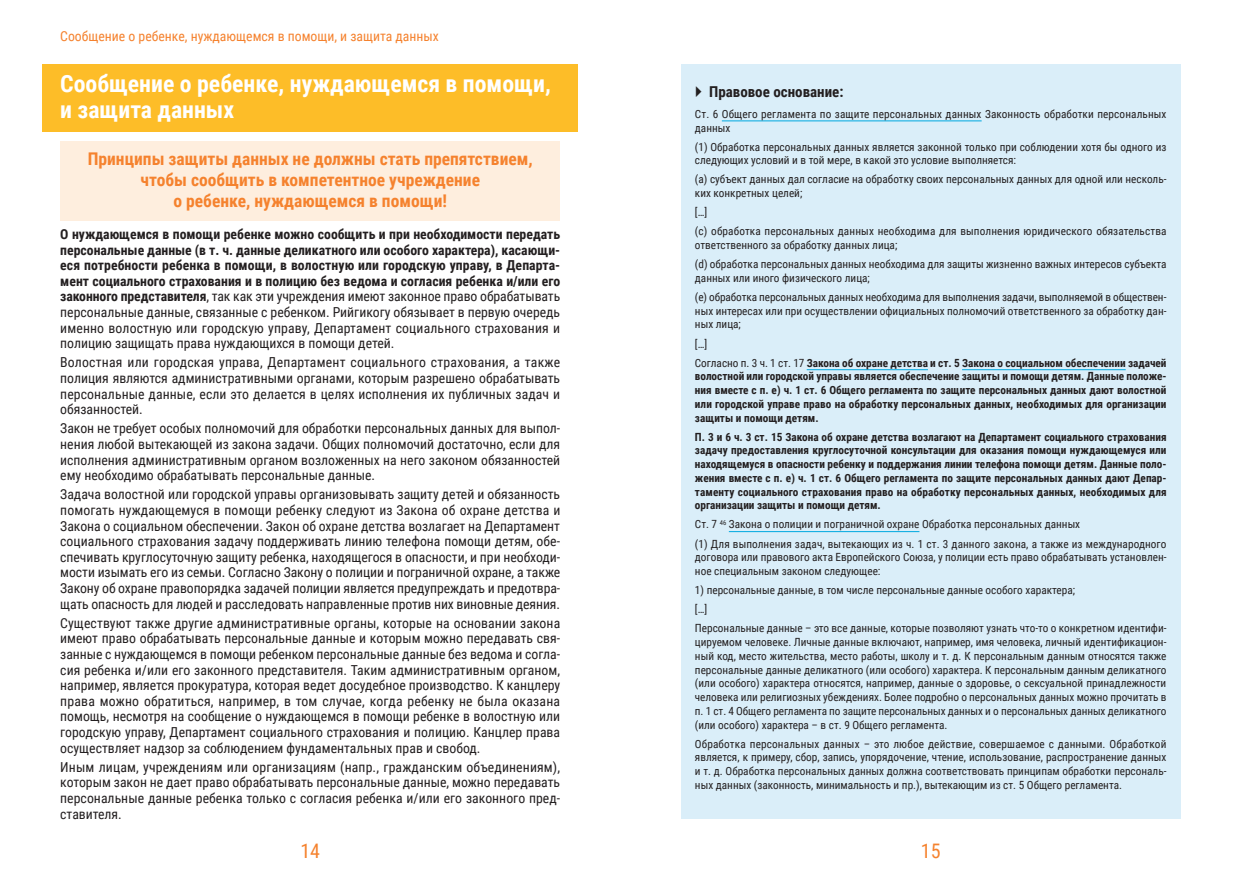
<style>
.page{position:relative;width:1241px;height:886px;background:#fff}
.page>*{position:absolute;margin:0;border:0;box-sizing:border-box;transform-origin:0 0}
.pealkiri{font:700 23.75px/26.2px "Roboto Condensed";color:#fff}
.t1{font:20px "Roboto Condensed";color:#f5822e}
.väljatõste{font:700 17.5px/21px "Roboto Condensed";color:#f5822e;text-align:center}
.t2{font:700 15px "Roboto Condensed";color:#231f20}
.t3{font:13.75px/15.6px "Roboto Condensed";color:#231f20;text-align:justify}
.t4{font:700 13.75px/15.6px "Roboto Condensed";color:#231f20;text-align:justify}
.t5{font:13.75px "Roboto Condensed";color:#f5822e}
.õiguslik_alus_tekst{font:11.25px/13.8px "Roboto Condensed";color:#231f20}
.õiguslik_alus_tekst-2{font:700 11.25px/13.8px "Roboto Condensed";color:#231f20;text-align:justify}
.s1{font-weight:400}
</style>
<div class="page">
<div style="left:60px;top:141px;width:500px;height:80px;background:#feeede"></div>
<div style="left:680px;top:64px;width:500px;height:755px;background:#daeef9"></div>
<hr style="left:721px;top:120px;width:260px;height:1px;background:#00a8e0">
<hr style="left:806px;top:369px;width:121px;height:1px;background:#00a8e0">
<hr style="left:961px;top:369px;width:164px;height:1px;background:#00a8e0">
<hr style="left:728px;top:531px;width:191px;height:1px;background:#00a8e0">
<div style="left:43px;top:64px;width:535px;height:67px;background:#fdbd28"></div>
<p class="t5" style="left:60px;top:26px;width:380px">Сообщение о ребенке, нуждающемся в помощи, и защита данных</p>
<p class="pealkiri" style="left:60px;top:70px;width:492px">Сообщение о ребенке, нуждающемся в помощи, и защита данных</p>
<p class="väljatõste" style="left:88px;top:148px;width:446px">Принципы защиты данных не должны стать препятствием, чтобы сообщить в компетентное учреждение<br>о ребенке, нуждающемся в помощи!</p>
<p class="t4" style="left:60px;top:226px;width:501px">О нуждающемся в помощи ребенке можно сообщить и при необходимости передать персональные данные (в т. ч. данные деликатного или особого характера), касающи&shy;еся потребности ребенка в помощи, в волостную или городскую управу, в Департа&shy;мент социального страхования и в полицию без ведома и согласия ребенка и/или его законного представителя<span class="s1">, так как эти учреждения имеют законное право обрабатывать персональные данные, связанные с ребенком. Рийгикогу обязывает в первую очередь именно волостную или городскую управу, Департамент социального страхования и полицию защищать права нуждающихся в помощи детей.</span></p>
<p class="t3" style="left:60px;top:354px;width:501px">Волостная или городская управа, Департамент социального страхования, а также полиция являются административными органами, которым разрешено обрабатывать персональные данные, если это делается в целях исполнения их публичных задач и обязанностей.</p>
<p class="t3" style="left:60px;top:420px;width:501px">Закон не требует особых полномочий для обработки персональных данных для выпол&shy;нения любой вытекающей из закона задачи. Общих полномочий достаточно, если для исполнения административным органом возложенных на него законом обязанностей ему необходимо обрабатывать персональные данные.</p>
<p class="t3" style="left:60px;top:486px;width:501px">Задача волостной или городской управы организовывать защиту детей и обязанность помогать нуждающемуся в помощи ребенку следуют из Закона об охране детства и Закона о социальном обеспечении. Закон об охране детства возлагает на Департамент социального страхования задачу поддерживать линию телефона помощи детям, обе&shy;спечивать круглосуточную защиту ребенка, находящегося в опасности, и при необходи&shy;мости изымать его из семьи. Согласно Закону о полиции и пограничной охране, а также Закону об охране правопорядка задачей полиции является предупреждать и предотвра&shy;щать опасность для людей и расследовать направленные против них виновные деяния.</p>
<p class="t3" style="left:60px;top:614px;width:501px">Существуют также другие административные органы, которые на основании закона имеют право обрабатывать персональные данные и которым можно передавать свя&shy;занные с нуждающемся в помощи ребенком персональные данные без ведома и согла&shy;сия ребенка и/или его законного представителя. Таким административным органом, например, является прокуратура, которая ведет досудебное производство. К канцлеру права можно обратиться, например, в том случае, когда ребенку не была оказана помощь, несмотря на сообщение о нуждающемся в помощи ребенке в волостную или городскую управу, Департамент социального страхования и полицию. Канцлер права осуществляет надзор за соблюдением фундаментальных прав и свобод.</p>
<p class="t3" style="left:60px;top:758px;width:501px">Иным лицам, учреждениям или организациям (напр., гражданским объединениям), которым закон не дает право обрабатывать персональные данные, можно передавать персональные данные ребенка только с согласия ребенка и/или его законного пред&shy;ставителя.</p>
<p class="t2" style="left:709px;top:81px;width:136px">Правовое основание:</p>
<p class="õiguslik_alus_tekst" style="left:694px;top:106px;width:473px">Ст. 6 Общего регламента по защите персональных данных Законность обработки персональных данных</p>
<p class="õiguslik_alus_tekst" style="left:694px;top:139px;width:473px">(1) Обработка персональных данных является законной только при соблюдении хотя бы одного из следующих условий и в той мере, в какой это условие выполняется:</p>
<p class="õiguslik_alus_tekst" style="left:694px;top:172px;width:473px">(а) субъект данных дал согласие на обработку своих персональных данных для одной или несколь&shy;ких конкретных целей;</p>
<p class="õiguslik_alus_tekst" style="left:694px;top:205px;width:14px">[…]</p>
<p class="õiguslik_alus_tekst" style="left:694px;top:224px;width:473px">(c) обработка персональных данных необходима для выполнения юридического обязательства ответственного за обработку данных лица;</p>
<p class="õiguslik_alus_tekst" style="left:694px;top:257px;width:473px">(d) обработка персональных данных необходима для защиты жизненно важных интересов субъекта данных или иного физического лица;</p>
<p class="õiguslik_alus_tekst" style="left:694px;top:290px;width:473px;text-align:justify">(e) обработка персональных данных необходима для выполнения задачи, выполняемой в обществен&shy;ных интересах или при осуществлении официальных полномочий ответственного за обработку дан&shy;ных лица;</p>
<p class="õiguslik_alus_tekst" style="left:694px;top:336px;width:14px">[…]</p>
<p class="õiguslik_alus_tekst-2" style="left:694px;top:355px;width:473px"><span class="s1">Согласно п. 3 ч. 1 ст. 17</span> Закона об охране детства и ст. 5 Закона о социальном обеспечении задачей волостной или городской управы является обеспечение защиты и помощи детям. Данные положе&shy;ния вместе с п. е) ч. 1 ст. 6 Общего регламента по защите персональных данных дают волостной или городской управе право на обработку персональных данных, необходимых для организации защиты и помощи детям.</p>
<p class="õiguslik_alus_tekst-2" style="left:694px;top:429px;width:473px">П. 3 и 6 ч. 3 ст. 15 Закона об охране детства возлагают на Департамент социального страхования задачу предоставления круглосуточной консультации для оказания помощи нуждающемуся или находящемуся в опасности ребенку и поддержания линии телефона помощи детям. Данные поло&shy;жения вместе с п. е) ч. 1 ст. 6 Общего регламента по защите персональных данных дают Депар&shy;таменту социального страхования право на обработку персональных данных, необходимых для организации защиты и помощи детям.</p>
<p class="õiguslik_alus_tekst" style="left:694px;top:517px;width:387px">Ст. 7 <sup>46</sup> Закона о полиции и пограничной охране Обработка персональных данных</p>
<p class="õiguslik_alus_tekst" style="left:694px;top:536px;width:473px;text-align:justify">(1) Для выполнения задач, вытекающих из ч. 1 ст. 3 данного закона, а также из международного договора или правового акта Европейского Союза, у полиции есть право обрабатывать установлен&shy;ное специальным законом следующее:</p>
<p class="õiguslik_alus_tekst" style="left:694px;top:583px;width:381px">1) персональные данные, в том числе персональные данные особого характера;</p>
<p class="õiguslik_alus_tekst" style="left:694px;top:602px;width:14px">[…]</p>
<p class="õiguslik_alus_tekst" style="left:694px;top:621px;width:473px;text-align:justify">Персональные данные – это все данные, которые позволяют узнать что-то о конкретном идентифи&shy;цируемом человеке. Личные данные включают, например, имя человека, личный идентификацион&shy;ный код, место жительства, место работы, школу и т. д. К персональным данным относятся также персональные данные деликатного (или особого) характера. К персональным данным деликатного (или особого) характера относятся, например, данные о здоровье, о сексуальной принадлежности человека или религиозных убеждениях. Более подробно о персональных данных можно прочитать в п. 1 ст. 4 Общего регламента по защите персональных данных и о персональных данных деликатного (или особого) характера – в ст. 9 Общего регламента.</p>
<p class="õiguslik_alus_tekst" style="left:694px;top:736px;width:473px;text-align:justify">Обработка персональных данных – это любое действие, совершаемое с данными. Обработкой является, к примеру, сбор, запись, упорядочение, чтение, использование, распространение данных и т. д. Обработка персональных данных должна соответствовать принципам обработки персональ&shy;ных данных (законность, минимальность и пр.), вытекающим из ст. 5 Общего регламента.</p>
<h2 class="t1" style="left:300px;top:837px;width:21px">14</h2>
<h2 class="t1" style="left:920px;top:837px;width:21px">15</h2>
</div>
